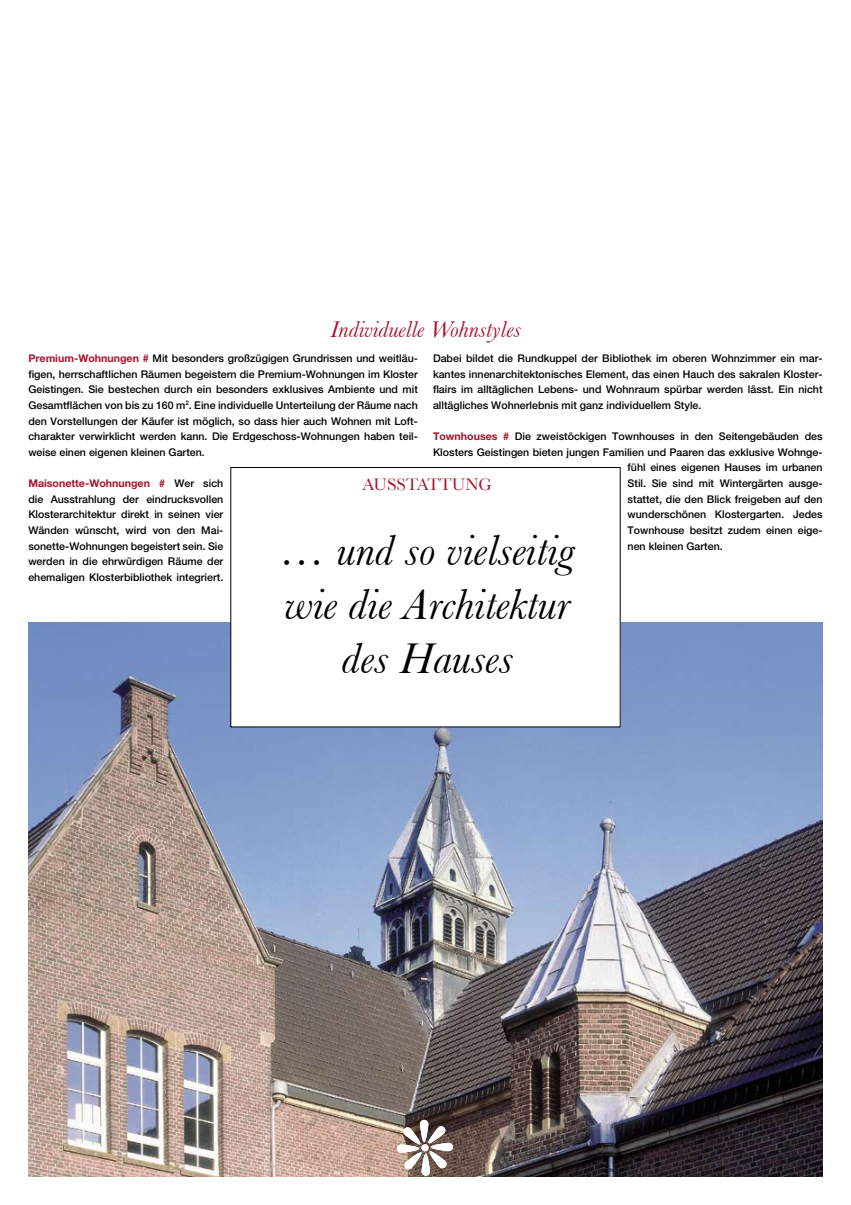
<style>
.page{position:relative;width:851px;height:1205px;background:#fff}
.page>*{position:absolute;margin:0;border:0;box-sizing:border-box;transform-origin:0 0}
.t1{font:italic 45px/54px "Baskerville";color:#000;text-align:center}
.t2{font:italic 23.75px "Baskerville";color:#a9122a}
.t3{font:17.5px "Baskerville";color:#a9122a}
.t4{font:500 10.62px/15.6px "Helvetica Neue";color:#000;text-align:justify}
.s1{font-weight:700;color:#a9122a}
</style>
<div class="page">
<img style="left:28px;top:622px;width:793px;height:554px">
<div style="left:397px;top:1144px;width:22px;height:9px;background:#fff;border-radius:4px"></div>
<div style="left:420px;top:1120px;width:8px;height:22px;background:#fff;border-radius:4px"></div>
<div style="left:431px;top:1143px;width:22px;height:8px;background:#fff;border-radius:4px"></div>
<div style="left:421px;top:1153px;width:9px;height:22px;background:#fff;border-radius:4px"></div>
<svg style="left:403px;top:1126px;width:44px;height:43px"></svg>
<div style="left:231px;top:467px;width:389px;height:260px;background:#fff"></div>
<div style="left:230px;top:467px;width:390px;height:260px;border:1px solid #000"></div>
<h2 class="t2" style="left:330px;top:315px;width:192px">Individuelle Wohnstyles</h2>
<p class="t4" style="left:28px;top:350px;width:391px"><span class="s1">Premium-Wohnungen #</span> Mit besonders großzügigen Grundrissen und weitläu&shy;figen, herrschaftlichen Räumen begeistern die Premium-Wohnungen im Kloster Geistingen. Sie bestechen durch ein besonders exklusives Ambiente und mit Gesamtflächen von bis zu 160 m<sup>2</sup>. Eine individuelle Unterteilung der Räume nach den Vorstellungen der Käufer ist möglich, so dass hier auch Wohnen mit Loft&shy;charakter verwirklicht werden kann. Die Erdgeschoss-Wohnungen haben teil&shy;weise einen eigenen kleinen Garten.</p>
<p class="t4" style="left:28px;top:475px;width:196px"><span class="s1">Maisonette-Wohnungen #</span> Wer sich die Ausstrahlung der eindrucksvollen Klosterarchitektur direkt in seinen vier Wänden wünscht, wird von den Mai&shy;sonette-Wohnungen begeistert sein. Sie werden in die ehrwürdigen Räume der ehemaligen Klosterbibliothek integriert.</p>
<p class="t4" style="left:433px;top:350px;width:391px">Dabei bildet die Rundkuppel der Bibliothek im oberen Wohnzimmer ein mar&shy;kantes innenarchitektonisches Element, das einen Hauch des sakralen Kloster&shy;flairs im alltäglichen Lebens- und Wohnraum spürbar werden lässt. Ein nicht alltägliches Wohnerlebnis mit ganz individuellem Style.</p>
<p class="t4" style="left:433px;top:428px;width:391px"><span class="s1">Townhouses #</span> Die zweistöckigen Townhouses in den Seitengebäuden des</p>
<p class="t4" style="left:433px;top:444px;width:390px">Klosters Geistingen bieten jungen Familien und Paaren das exklusive Wohnge-</p>
<p class="t4" style="left:627px;top:460px;width:196px">fühl eines eigenen Hauses im urbanen</p>
<p class="t4" style="left:627px;top:475px;width:196px">Stil. Sie sind mit Wintergärten ausge-</p>
<p class="t4" style="left:627px;top:491px;width:196px">stat-tet, die den Blick freigeben auf den</p>
<p class="t4" style="left:627px;top:506px;width:196px">wun-derschönen Klostergarten. Jedes</p>
<p class="t4" style="left:627px;top:522px;width:189px">To-wn- house besitzt zudem einen eige--</p>
<p class="t4" style="left:627px;top:538px;width:97px">nen- kleinen Garten.</p>
<h3 class="t3" style="left:362px;top:474px;width:131px">AUSSTATTUNG</h3>
<h1 class="t1" style="left:280px;top:522px;width:295px">… und so vielseitig wie die Architektur des Hauses</h1>
</div>
